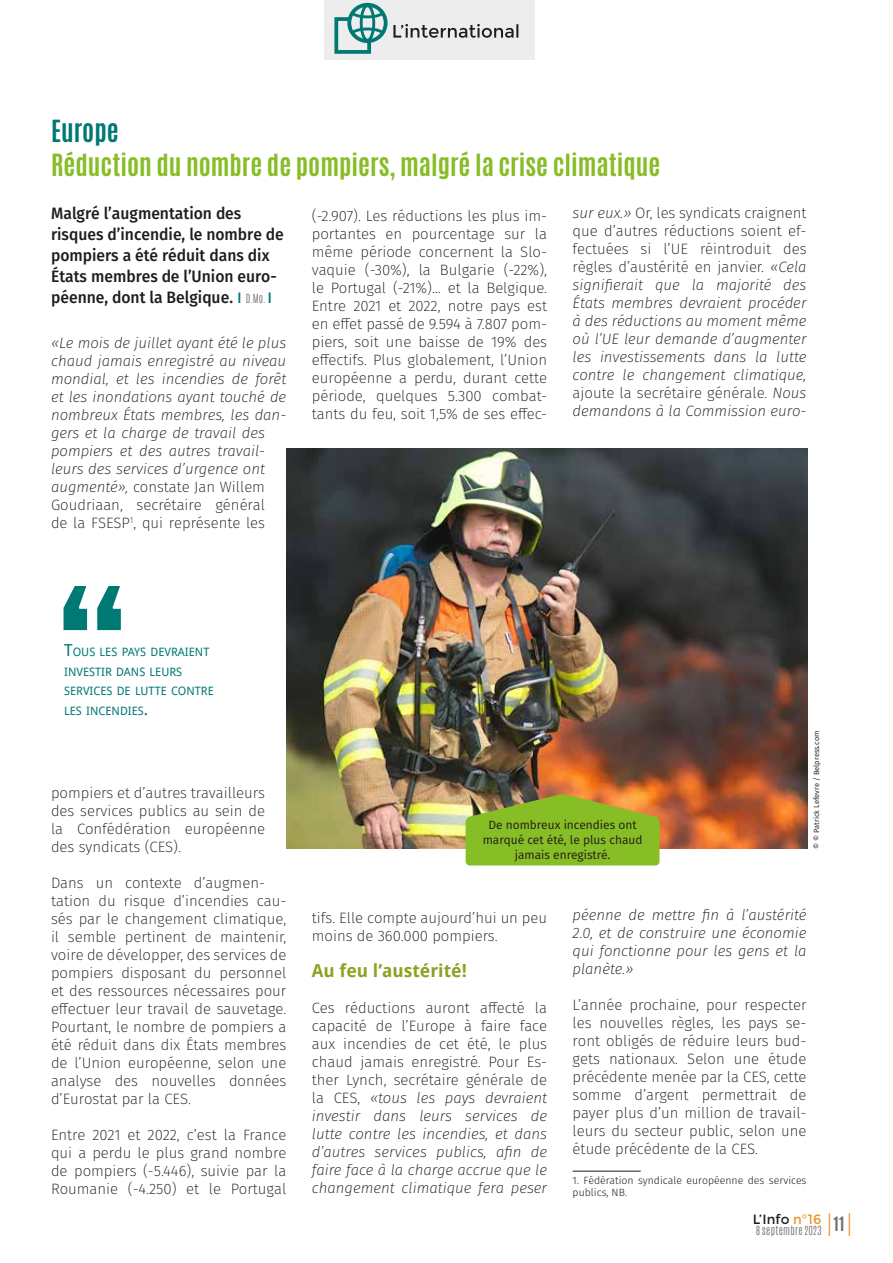
<style>
.page{position:relative;width:893px;height:1263px;background:#fff}
.page>*{position:absolute;margin:0;border:0;box-sizing:border-box;transform-origin:0 0}
.t1{font:300 25.95px "Antonio";color:#ec9228;scale:.64 1}
.t2{font:700 25.5px "Antonio";color:#87bd25}
.t3{font:700 25.5px "Antonio";color:#007873}
.t4{font:700 18px "Droid Sans";color:#89a422}
.t5{font:500 16.5px/21px "Fira Sans";color:#1d1d1b;scale:.95 1}
.t6{font:700 16.5px "Antonio";color:#70706f}
.t7{font:200 15px/18px "Fira Sans";color:#1d1d1b;text-align:justify}
.t8{font:italic 200 15px/18px "Fira Sans";color:#1d1d1b;text-align:justify}
.t9{font:13.5px "Montserrat";letter-spacing:.005em;color:#1d1d1b}
.t10{font:12px/15px "Fira Sans";color:#1d1d1b;text-align:center}
.t11{font:11.55px/19.5px "Droid Sans";color:#007873}
.t12{font:300 10.5px/12px "Fira Sans";color:#1d1d1b}
.t13{font:300 10.5px "Antonio";letter-spacing:.03em;color:#70706f}
.t14{font:7.5px "Fira Sans";color:#1d1d1b}
.s1{font-family:"Montserrat";font-weight:400;font-size:15px;color:#007873}
.s2{font-family:"Antonio";font-weight:300;font-size:10.5px;color:#70706f}
.s3{font-style:normal}
.s4{font-size:16.5px}
.s5{color:#ec9228}
.s6{font-weight:300;font-size:25.95px;color:#ec9228}
</style>
<div class="page">
<div style="left:324px;top:0;width:210px;height:60px;background:#ededed"></div>
<svg style="left:334px;top:3px;width:184px;height:51px"></svg>
<hr style="left:573px;top:1171px;width:68px;height:1px;background:#1d1d1b">
<svg style="left:64px;top:586px;width:57px;height:44px"></svg>
<img style="left:286px;top:448px;width:522px;height:401px">
<svg style="left:466px;top:794px;width:193px;height:71px;background:#90b32b"></svg>
<h2 class="t3" style="left:51px;top:112px;width:69px">Europe</h2>
<h2 class="t2" style="left:51px;top:146px;width:611px">Réduction du nombre de pompiers, malgré la crise climatique</h2>
<p class="t5" style="left:51px;top:203px;width:246px">Malgré l’augmentation des risques d’incendie, le nombre de pompiers a été réduit dans dix<br>États membres de l’Union euro&shy;péenne, dont la Belgique. <span class="s1">I</span> <span class="s2">D.Mo.</span> <span class="s1">I</span></p>
<p class="t8" style="left:51px;top:334px;width:237px;text-align:left">«Le mois de juillet ayant été le plus chaud jamais enregistré au niveau mondial, et les incendies de forêt et les inondations ayant touché de nombreux États membres, les dan&shy;gers et la charge de travail des pompiers et des autres travail&shy;leurs des services d’urgence ont augmenté», <span class="s3">constate Jan Willem<br>Goudriaan, secrétaire général<br>de la FSESP</span><sup>1</sup><span class="s3">, qui représente les</span></p>
<p class="t7" style="left:312px;top:207px;width:237px">(-2.907). Les réductions les plus im&shy;portantes en pourcentage sur la même période concernent la Slo&shy;vaquie (-30%), la Bulgarie (-22%), le Portugal (-21%)… et la Belgique.<br>Entre 2021 et 2022, notre pays est en effet passé de 9.594 à 7.807 pom&shy;piers, soit une baisse de 19% des effectifs. Plus globalement, l’Union européenne a perdu, durant cette période, quelques 5.300 combat&shy;tants du feu, soit 1,5% de ses effec-</p>
<p class="t8" style="left:573px;top:204px;width:235px">sur eux.» <span class="s3">Or, les syndicats craignent que d’autres réductions soient ef&shy;fectuées si l’UE réintroduit des règles d’austérité en janvier.</span> «Cela signifierait que la majorité des États membres devraient procéder à des réductions au moment même où l’UE leur demande d’augmenter les investissements dans la lutte contre le changement climatique, <span class="s3">ajoute la secrétaire générale.</span> Nous demandons à la Commission euro-</p>
<p class="t11" style="left:64px;top:642px;width:151px"><span class="s4">T</span>OUS LES PAYS DEVRAIENT<br>INVESTIR DANS LEURS<br>SERVICES DE LUTTE CONTRE<br>LES INCENDIES<span class="s4">.</span></p>
<p class="t7" style="left:51px;top:784px;width:216px">pompiers et d’autres travailleurs des services publics au sein de la Confédération européenne des syndicats (CES).</p>
<p class="t7" style="left:51px;top:874px;width:237px;text-align:left">Dans un contexte d’augmen&shy;tation du risque d’incendies cau&shy;sés par le changement climatique, il semble pertinent de maintenir, voire de développer, des services de pompiers disposant du personnel et des ressources nécessaires pour effectuer leur travail de sauvetage.<br>Pourtant, le nombre de pompiers a été réduit dans dix États membres de l’Union européenne, selon une analyse des nouvelles données d’Eurostat par la CES.</p>
<p class="t7" style="left:51px;top:1126px;width:237px">Entre 2021 et 2022, c’est la France qui a perdu le plus grand nombre de pompiers (-5.446), suivie par la Roumanie (-4.250) et le Portugal</p>
<p class="t10" style="left:483px;top:816px;width:161px">De nombreux incendies ont marqué cet été, le plus chaud jamais enregistré.</p>
<p class="t14" style="left:811px;top:849px;width:120px;rotate:-90deg">© © Patrick Lefevre / Belpress.com</p>
<p class="t7" style="left:312px;top:909px;width:237px">tifs. Elle compte aujourd’hui un peu moins de 360.000 pompiers.</p>
<p class="t4" style="left:312px;top:958px;width:156px">Au feu l’austérité!</p>
<p class="t8" style="left:312px;top:999px;width:237px"><span class="s3">Ces réductions auront affecté la capacité de l’Europe à faire face aux incendies de cet été, le plus chaud jamais enregistré. Pour Es&shy;ther Lynch, secrétaire générale de la CES,</span> «tous les pays devraient investir dans leurs services de lutte contre les incendies, et dans d’autres services publics, afin de faire face à la charge accrue que le changement climatique fera peser</p>
<p class="t8" style="left:573px;top:906px;width:235px">péenne de mettre fin à l’austérité 2.0, et de construire une économie qui fonctionne pour les gens et la planète.»</p>
<p class="t7" style="left:573px;top:996px;width:235px">L’année prochaine, pour respecter les nouvelles règles, les pays se&shy;ront obligés de réduire leurs bud&shy;gets nationaux. Selon une étude précédente menée par la CES, cette somme d’argent permettrait de payer plus d’un million de travail&shy;leurs du secteur public, selon une étude précédente de la CES.</p>
<p class="t12" style="left:573px;top:1174px;width:235px">1. Fédération syndicale européenne des services publics, NB.</p>
<p class="t9" style="left:753px;top:1211px;width:70px">L’Info <span class="s5">n°16</span></p>
<p class="t6" style="left:827px;top:1212px;width:19px"><span class="s6">I</span>11</p>
<h1 class="t1" style="left:847px;top:1206px;width:8px">I</h1>
<p class="t13" style="left:756px;top:1223px;width:67px">8 septembre 2023</p>
</div>
